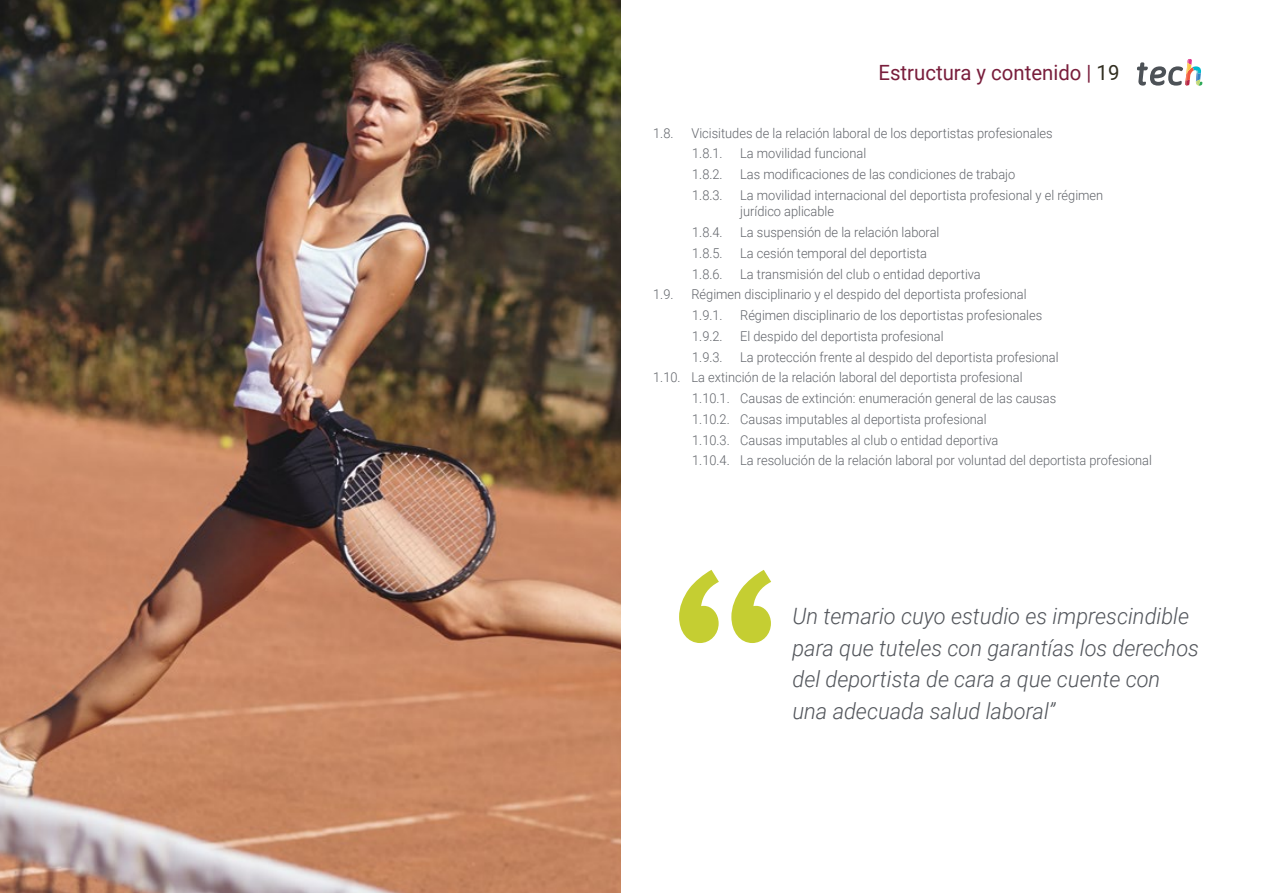
<style>
.page{position:relative;width:1263px;height:893px;background:#fff}
.page>*{position:absolute;margin:0;border:0;box-sizing:border-box;transform-origin:0 0}
.t1{font:italic 300 22.5px/31.5px "Roboto";color:#52555b}
.t2{font:21px "Roboto";color:#791e3c}
.t3{font:300 13.5px/20.7px "Roboto";color:#61646a;scale:.95 1}
.s1{color:#312e20}
</style>
<div class="page">
<img style="left:0;top:0;width:621px;height:893px">
<svg style="left:679px;top:570px;width:92px;height:73px"></svg>
<svg style="left:1137px;top:59px;width:65px;height:27px"></svg>
<h2 class="t2" style="left:878px;top:57px;width:242px">Estructura y contenido | <span class="s1">19</span></h2>
<p class="t3" style="left:653px;top:122px;width:23px">1.8.</p>
<p class="t3" style="left:691px;top:122px;width:382px">Vicisitudes de la relación laboral de los deportistas profesionales<br>1.8.1.</p>
<p class="t3" style="left:740px;top:143px;width:134px">La movilidad funcional</p>
<p class="t3" style="left:692px;top:164px;width:34px">1.8.2.</p>
<p class="t3" style="left:740px;top:164px;width:291px">Las modificaciones de las condiciones de trabajo</p>
<p class="t3" style="left:692px;top:184px;width:34px">1.8.3.</p>
<p class="t3" style="left:740px;top:186px;width:384px;line-height:16.5px">La movilidad internacional del deportista profesional y el régimen jurídico aplicable</p>
<p class="t3" style="left:692px;top:222px;width:34px">1.8.4.</p>
<p class="t3" style="left:740px;top:222px;width:211px">La suspensión de la relación laboral</p>
<p class="t3" style="left:692px;top:242px;width:34px">1.8.5.</p>
<p class="t3" style="left:740px;top:242px;width:198px">La cesión temporal del deportista</p>
<p class="t3" style="left:692px;top:263px;width:34px">1.8.6.</p>
<p class="t3" style="left:740px;top:263px;width:255px">La transmisión del club o entidad deportiva</p>
<p class="t3" style="left:653px;top:284px;width:23px">1.9.</p>
<p class="t3" style="left:691px;top:284px;width:354px">Régimen disciplinario y el despido del deportista profesional<br>1.9.1.</p>
<p class="t3" style="left:740px;top:305px;width:319px">Régimen disciplinario de los deportistas profesionales</p>
<p class="t3" style="left:692px;top:325px;width:34px">1.9.2.</p>
<p class="t3" style="left:740px;top:325px;width:216px">El despido del deportista profesional</p>
<p class="t3" style="left:692px;top:346px;width:34px">1.9.3.</p>
<p class="t3" style="left:653px;top:346px;width:428px;text-indent:87px">La protección frente al despido del deportista profesional<br>1.10. La extinción de la relación laboral del deportista profesional</p>
<p class="t3" style="left:692px;top:388px;width:486px">1.10.1. Causas de extinción: enumeración general de las causas<br>1.10.2. Causas imputables al deportista profesional<br>1.10.3. Causas imputables al club o entidad deportiva<br>1.10.4. La resolución de la relación laboral por voluntad del deportista profesional</p>
<h1 class="t1" style="left:792px;top:600px;width:408px">Un temario cuyo estudio es imprescindible para que tuteles con garantías los derechos del deportista de cara a que cuente con una adecuada salud laboral”</h1>
</div>
